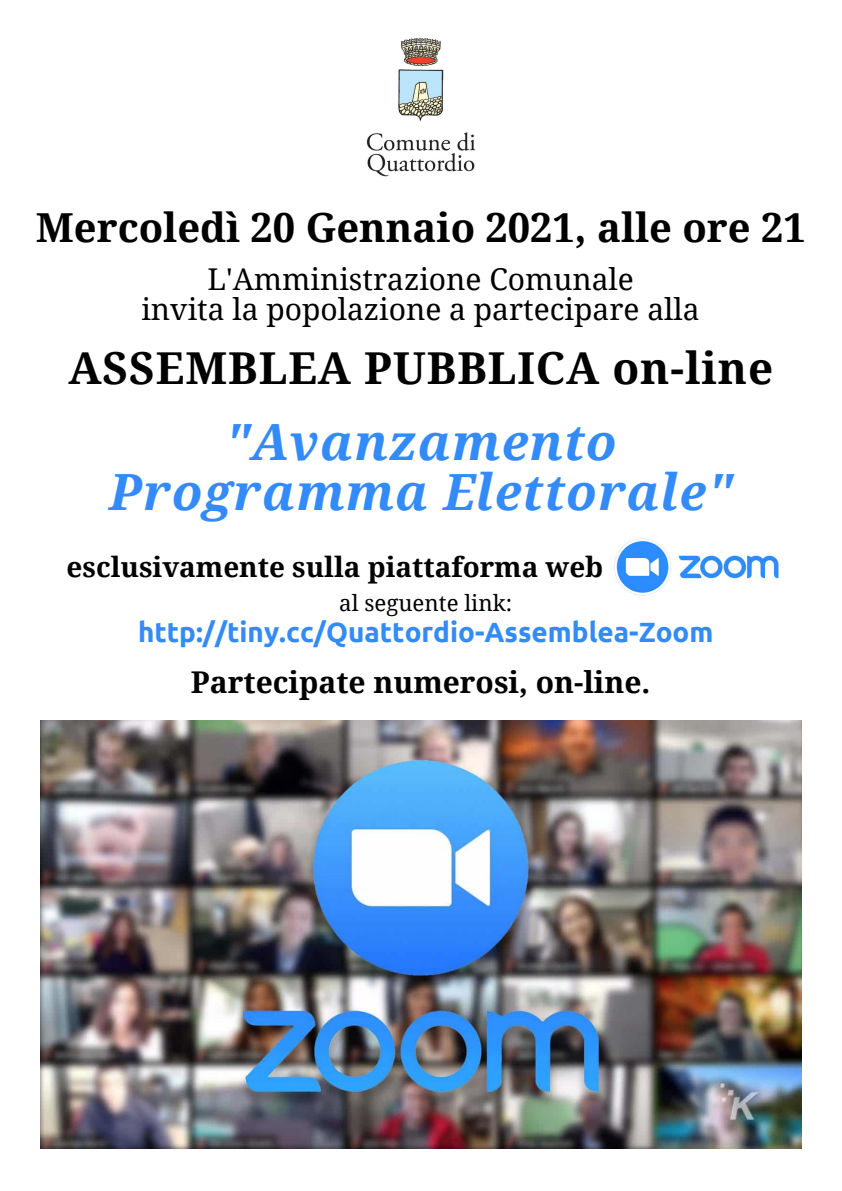
<style>
.page{position:relative;width:842px;height:1191px;background:#fff}
.page>*{position:absolute;margin:0;border:0;box-sizing:border-box;transform-origin:0 0}
.t1{font:italic 700 50px "Noto Serif";letter-spacing:.02em;color:#338bf9}
.t2{font:700 44px "Noto Serif";letter-spacing:.02em;color:#000}
.t3{font:700 40px "Noto Serif";color:#000}
.t4{font:30px "Noto Serif";color:#000}
.t5{font:700 30px "Noto Serif";color:#000}
.t6{font:700 27.8px "Ubuntu";color:#338bf9}
.t7{font:700 27.8px "Noto Serif";color:#000}
.t8{font:22.3px "Noto Serif";color:#000}
</style>
<div class="page">
<img style="left:366px;top:38px;width:110px;height:138px">
<img style="left:40px;top:720px;width:761px;height:428px">
<img style="left:614px;top:538px;width:165px;height:58px">
<p class="t3" style="left:36px;top:199px;width:771px">Mercoledì 20 Gennaio 2021, alle ore 21</p>
<p class="t4" style="left:207px;top:258px;width:428px">L'Amministrazione Comunale</p>
<p class="t4" style="left:141px;top:288px;width:560px">invita la popolazione a partecipare alla</p>
<p class="t2" style="left:69px;top:337px;width:706px">ASSEMBLEA PUBBLICA on-line</p>
<p class="t1" style="left:225px;top:406px;width:393px">"Avanzamento</p>
<p class="t1" style="left:109px;top:457px;width:625px">Programma Elettorale"</p>
<p class="t7" style="left:67px;top:546px;width:538px">esclusivamente sulla piattaforma web</p>
<p class="t8" style="left:339px;top:587px;width:174px">al seguente link:</p>
<p class="t6" style="left:138px;top:616px;width:577px">http://tiny.cc/Quattordio-Assemblea-Zoom</p>
<p class="t5" style="left:191px;top:661px;width:461px">Partecipate numerosi, on-line.</p>
</div>
